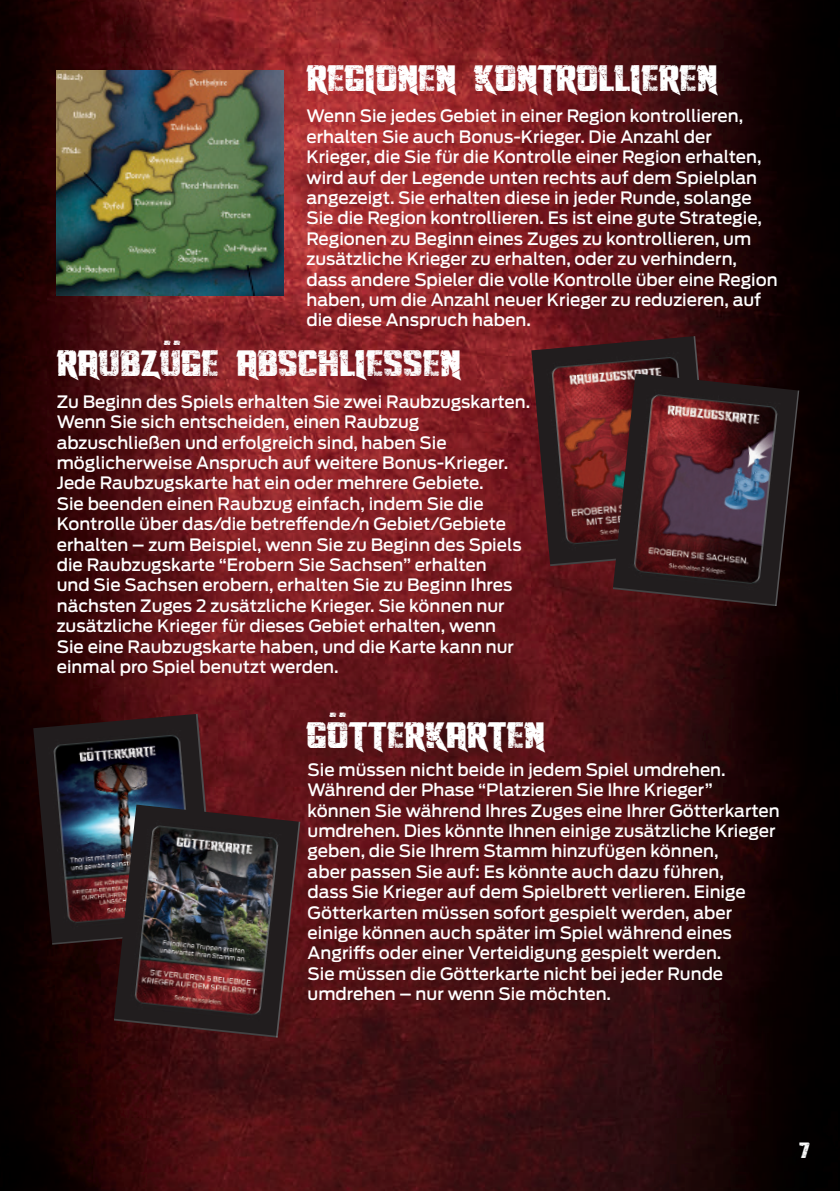
<style>
.page{position:relative;width:840px;height:1191px;background:#fff}
.page>*{position:absolute;margin:0;border:0;box-sizing:border-box;transform-origin:0 0}
.t1{font:40px "Twisted Stallions";color:#fff}
.t2{font:24px "Twisted Stallions";color:#fff}
.t3{font:500 17px/20.4px "Ford Antenna";color:#fff}
</style>
<div class="page">
<img style="left:0;top:0;width:839px;height:1191px">
<img style="left:57px;top:71px;width:226px;height:224px">
<img style="left:531px;top:336px;width:182px;height:230px">
<img style="left:33px;top:714px;width:183px;height:230px">
<img style="left:612px;top:373px;width:186px;height:233px">
<img style="left:114px;top:804px;width:186px;height:233px">
<h1 class="t1" style="left:306px;top:58px;width:412px">REGIONEN KONTROLLIEREN</h1>
<h1 class="t1" style="left:162px;top:313px;width:21px">..</h1>
<p class="t3" style="left:306px;top:104px;width:472px">Wenn Sie jedes Gebiet in einer Region kontrollieren, erhalten Sie auch Bonus-Krieger. Die Anzahl der Krieger, die Sie für die Kontrolle einer Region erhalten, wird auf der Legende unten rechts auf dem Spielplan angezeigt. Sie erhalten diese in jeder Runde, solange Sie die Region kontrollieren. Es ist eine gute Strategie, Regionen zu Beginn eines Zuges zu kontrollieren, um zusätzliche Krieger zu erhalten, oder zu verhindern, dass andere Spieler die volle Kontrolle über eine Region haben, um die Anzahl neuer Krieger zu reduzieren, auf die diese Anspruch haben.</p>
<h1 class="t1" style="left:57px;top:343px;width:405px">RAUBZUGE ABSCHLIESSEN</h1>
<p class="t3" style="left:57px;top:389px;width:474px">Zu Beginn des Spiels erhalten Sie zwei Raubzugskarten.<br>Wenn Sie sich entscheiden, einen Raubzug abzuschließen und erfolgreich sind, haben Sie möglicherweise Anspruch auf weitere Bonus-Krieger.<br>Jede Raubzugskarte hat ein oder mehrere Gebiete.<br>Sie beenden einen Raubzug einfach, indem Sie die Kontrolle über das/die betreffende/n Gebiet/Gebiete erhalten – zum Beispiel, wenn Sie zu Beginn des Spiels die Raubzugskarte “Erobern Sie Sachsen” erhalten<br>und Sie Sachsen erobern, erhalten Sie zu Beginn Ihres nächsten Zuges 2 zusätzliche Krieger. Sie können nur zusätzliche Krieger für dieses Gebiet erhalten, wenn<br>Sie eine Raubzugskarte haben, und die Karte kann nur einmal pro Spiel benutzt werden.</p>
<h1 class="t1" style="left:327px;top:684px;width:21px">..</h1>
<h1 class="t1" style="left:306px;top:715px;width:240px">GOTTERKARTEN</h1>
<p class="t3" style="left:307px;top:757px;width:473px">Sie müssen nicht beide in jedem Spiel umdrehen.<br>Während der Phase “Platzieren Sie Ihre Krieger” können Sie während Ihres Zuges eine Ihrer Götterkarten umdrehen. Dies könnte Ihnen einige zusätzliche Krieger geben, die Sie Ihrem Stamm hinzufügen können,<br>aber passen Sie auf: Es könnte auch dazu führen,<br>dass Sie Krieger auf dem Spielbrett verlieren. Einige Götterkarten müssen sofort gespielt werden, aber einige können auch später im Spiel während eines Angriffs oder einer Verteidigung gespielt werden.<br>Sie müssen die Götterkarte nicht bei jeder Runde umdrehen – nur wenn Sie möchten.</p>
<h2 class="t2" style="left:797px;top:1138px;width:14px">7</h2>
</div>
